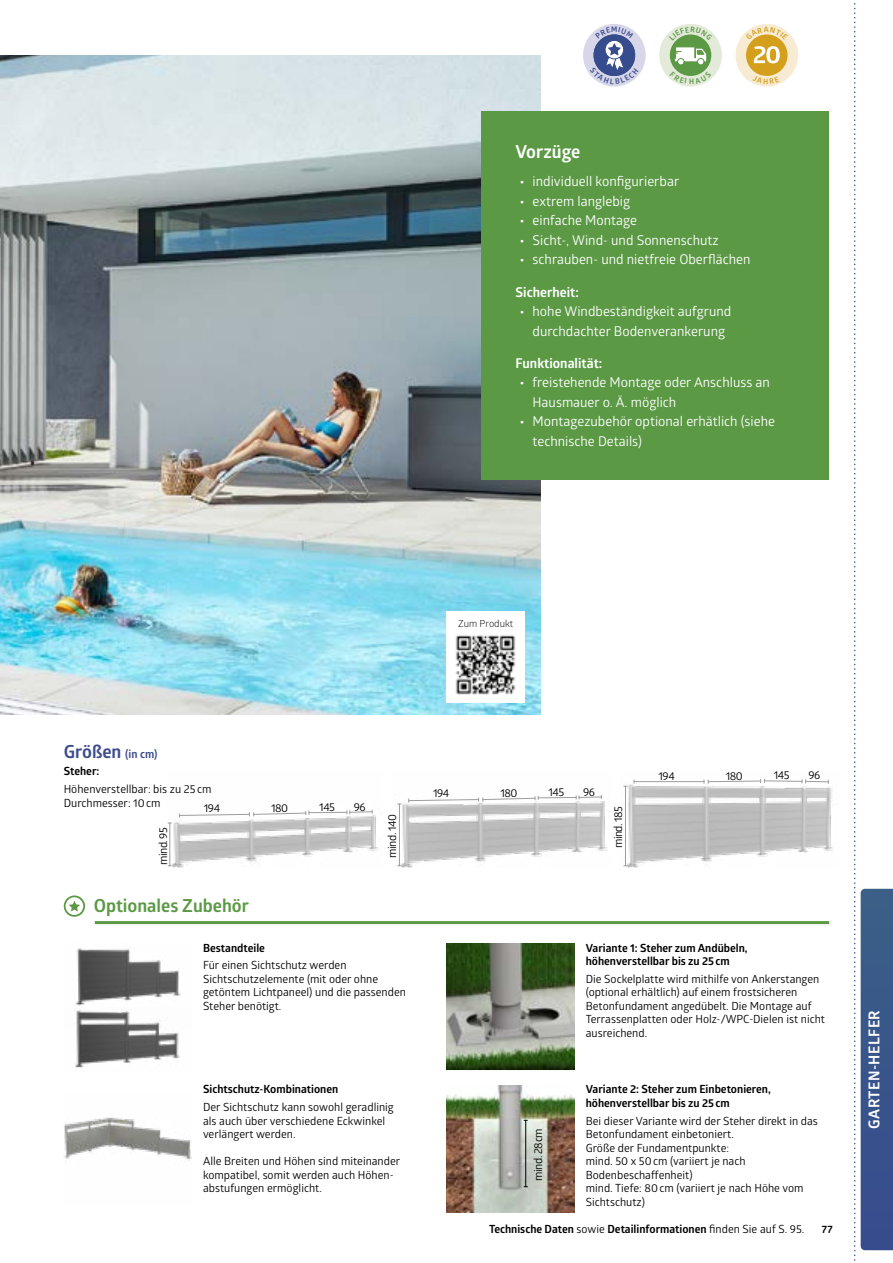
<style>
.page{position:relative;width:893px;height:1263px;background:#fff}
.page>*{position:absolute;margin:0;border:0;box-sizing:border-box;transform-origin:0 0}
.t1{font:700 18px "Glober";color:#5b9945}
.t2{font:700 18px "Glober";color:#3d4c8d}
.t3{font:700 18px "Glober";color:#fff}
.t4{font:700 15px "Glober";color:#fff}
.t5{font:13.5px/19.5px "Glober";color:#fff}
.t6{font:700 13.5px "Glober";color:#fff}
.t7{font:11.25px/13.5px "Glober";color:#000}
.t8{font:700 11.25px/13.5px "Glober";color:#000}
.t9{font:700 10.5px "Glober";color:#000}
.t10{font:9.75px "Glober";color:#000}
.s1{font-weight:700}
.s2{font-size:11.25px}
.s3{font-weight:400}
</style>
<div class="page">
<svg style="left:854px;top:3px;width:39px;height:1258px"></svg>
<svg style="left:64px;top:895px;width:21px;height:22px"></svg>
<hr style="left:95px;top:921px;width:734px;height:3px;background:#5b9945">
<div style="left:735px;top:24px;width:63px;height:63px;background:#f8ebd4;border-radius:50%"></div>
<div style="left:746px;top:34px;width:41px;height:42px;background:#d4a01c;border-radius:50%"></div>
<svg style="left:754px;top:46px;width:26px;height:17px"></svg>
<div style="left:659px;top:24px;width:63px;height:63px;background:#e3eada;border-radius:50%"></div>
<div style="left:670px;top:34px;width:41px;height:42px;background:#5b9945;border-radius:50%"></div>
<div style="left:583px;top:24px;width:63px;height:63px;background:#d7d7e9;border-radius:50%"></div>
<img style="left:75px;top:948px;width:106px;height:58px">
<img style="left:64px;top:1117px;width:127px;height:45px">
<img style="left:446px;top:1085px;width:128px;height:128px">
<img style="left:0;top:55px;width:540px;height:659px">
<img style="left:167px;top:809px;width:212px;height:58px">
<img style="left:75px;top:1010px;width:105px;height:58px">
<img style="left:397px;top:795px;width:213px;height:72px">
<img style="left:623px;top:778px;width:211px;height:89px">
<hr style="left:169px;top:823px;width:1px;height:43px;background:#9d9d9c">
<hr style="left:399px;top:804px;width:1px;height:62px;background:#9d9d9c">
<hr style="left:625px;top:786px;width:1px;height:80px;background:#9d9d9c">
<hr style="left:309px;top:812px;width:38px;height:1px;background:#9d9d9c">
<svg style="left:179px;top:811px;width:131px;height:6px"></svg>
<svg style="left:347px;top:810px;width:26px;height:4px"></svg>
<hr style="left:538px;top:797px;width:38px;height:1px;background:#9d9d9c">
<svg style="left:408px;top:796px;width:131px;height:6px"></svg>
<svg style="left:576px;top:795px;width:26px;height:4px"></svg>
<hr style="left:634px;top:781px;width:70px;height:1px;background:#9d9d9c">
<svg style="left:704px;top:779px;width:125px;height:4px"></svg>
<div style="left:446px;top:611px;width:79px;height:91px;background:#fff"></div>
<img style="left:446px;top:943px;width:128px;height:126px">
<img style="left:455px;top:635px;width:61px;height:60px">
<hr style="left:525px;top:1120px;width:1px;height:67px;background:#000">
<div style="left:482px;top:111px;width:347px;height:369px;background:#5b9945"></div>
<svg style="left:745px;top:27px;width:43px;height:13px"></svg>
<svg style="left:671px;top:27px;width:39px;height:13px"></svg>
<svg style="left:670px;top:46px;width:42px;height:38px"></svg>
<svg style="left:590px;top:27px;width:48px;height:57px"></svg>
<h1 class="t3" style="left:516px;top:139px;width:66px">Vorzüge</h1>
<p class="t5" style="left:520px;top:171px;width:161px"><span class="s1">•</span> individuell konfigurierbar</p>
<p class="t5" style="left:520px;top:191px;width:112px"><span class="s1">•</span> extrem langlebig</p>
<p class="t5" style="left:520px;top:210px;width:119px"><span class="s1">•</span> einfache Montage</p>
<p class="t5" style="left:520px;top:230px;width:200px"><span class="s1">•</span> Sicht-, Wind- und Sonnenschutz</p>
<p class="t5" style="left:520px;top:249px;width:232px"><span class="s1">•</span> schrauben- und nietfreie Oberflächen</p>
<p class="t6" style="left:516px;top:282px;width:65px">Sicherheit:</p>
<p class="t5" style="left:520px;top:301px;width:213px;text-align:center"><span class="s1">•</span> hohe Windbeständigkeit aufgrund durchdachter Bodenverankerung</p>
<p class="t6" style="left:516px;top:353px;width:88px">Funktionalität:</p>
<p class="t5" style="left:533px;top:372px;width:239px;text-indent:-13px"><span class="s1">•</span> freistehende Montage oder Anschluss an<br>Hausmauer o. Ä. möglich</p>
<p class="t5" style="left:533px;top:411px;width:244px;text-indent:-13px"><span class="s1">•</span> Montagezubehör optional erhätlich (siehe technische Details)</p>
<p class="t10" style="left:458px;top:615px;width:57px">Zum Produkt</p>
<p class="t10" style="left:458px;top:617px;width:57px">Zum Produkt</p>
<h1 class="t2" style="left:64px;top:738px;width:95px">Größen <span class="s2">(in cm)</span></h1>
<p class="t8" style="left:64px;top:764px;width:37px">Steher:</p>
<p class="t7" style="left:64px;top:782px;width:149px">Höhenverstellbar: bis zu 25cm<br>Durchmesser: 10cm</p>
<p class="t7" style="left:156px;top:865px;width:39px;rotate:-90deg">mind. 95</p>
<p class="t7" style="left:204px;top:801px;width:18px">194</p>
<p class="t7" style="left:271px;top:801px;width:19px">180</p>
<p class="t7" style="left:319px;top:800px;width:17px">145</p>
<p class="t7" style="left:354px;top:800px;width:13px">96</p>
<h1 class="t1" style="left:94px;top:892px;width:157px">Optionales Zubehör</h1>
<p class="t7" style="left:433px;top:786px;width:18px">194</p>
<p class="t7" style="left:500px;top:786px;width:19px">180</p>
<p class="t7" style="left:548px;top:785px;width:17px">145</p>
<p class="t7" style="left:583px;top:785px;width:13px">96</p>
<p class="t7" style="left:385px;top:858px;width:45px;rotate:-90deg">mind. 140</p>
<p class="t7" style="left:611px;top:848px;width:44px;rotate:-90deg">mind. 185</p>
<p class="t7" style="left:659px;top:768px;width:18px">194</p>
<p class="t7" style="left:726px;top:768px;width:19px">180</p>
<p class="t7" style="left:774px;top:768px;width:17px">145</p>
<p class="t7" style="left:808px;top:768px;width:13px">96</p>
<p class="t8" style="left:203px;top:941px;width:63px">Bestandteile</p>
<p class="t7" style="left:203px;top:958px;width:204px">Für einen Sichtschutz werden<br>Sichtschutzelemente (mit oder ohne getöntem Lichtpaneel) und die passenden<br>Steher benötigt.</p>
<p class="t8" style="left:203px;top:1082px;width:137px">Sichtschutz-Kombinationen</p>
<p class="t7" style="left:203px;top:1100px;width:192px">Der Sichtschutz kann sowohl geradlinig als auch über verschiedene Eckwinkel verlängert werden.</p>
<p class="t7" style="left:203px;top:1154px;width:199px">Alle Breiten und Höhen sind miteinander kompatibel, somit werden auch Höhen&shy;abstufungen ermöglicht.</p>
<p class="t7" style="left:531px;top:1181px;width:54px;rotate:-90deg">mind. 28cm</p>
<p class="t8" style="left:586px;top:941px;width:163px">Variante 1: Steher zum Andübeln, höhenverstellbar bis zu 25cm</p>
<p class="t7" style="left:586px;top:972px;width:241px">Die Sockelplatte wird mithilfe von Ankerstangen (optional erhältlich) auf einem frostsicheren Betonfundament angedübelt. Die Montage auf Terrassenplatten oder Holz-/WPC-Dielen ist nicht ausreichend.</p>
<p class="t8" style="left:586px;top:1082px;width:187px">Variante 2: Steher zum Einbetonieren, höhenverstellbar bis zu 25cm</p>
<p class="t7" style="left:586px;top:1113px;width:234px">Bei dieser Variante wird der Steher direkt in das<br>Betonfundament einbetoniert.<br>Größe der Fundamentpunkte:<br>mind. 50 x 50cm (variiert je nach<br>Bodenbeschaffenheit)<br>mind. Tiefe: 80cm (variiert je nach Höhe vom<br>Sichtschutz)</p>
<p class="t8" style="left:489px;top:1222px;width:317px">Technische Daten <span class="s3">sowie</span> Detailinformationen <span class="s3">finden Sie auf S. 95.</span></p>
<p class="t9" style="left:822px;top:1221px;width:12px">77</p>
<h2 class="t4" style="left:863px;top:1129px;width:118px;rotate:-90deg">Garten-Helfer</h2>
</div>
